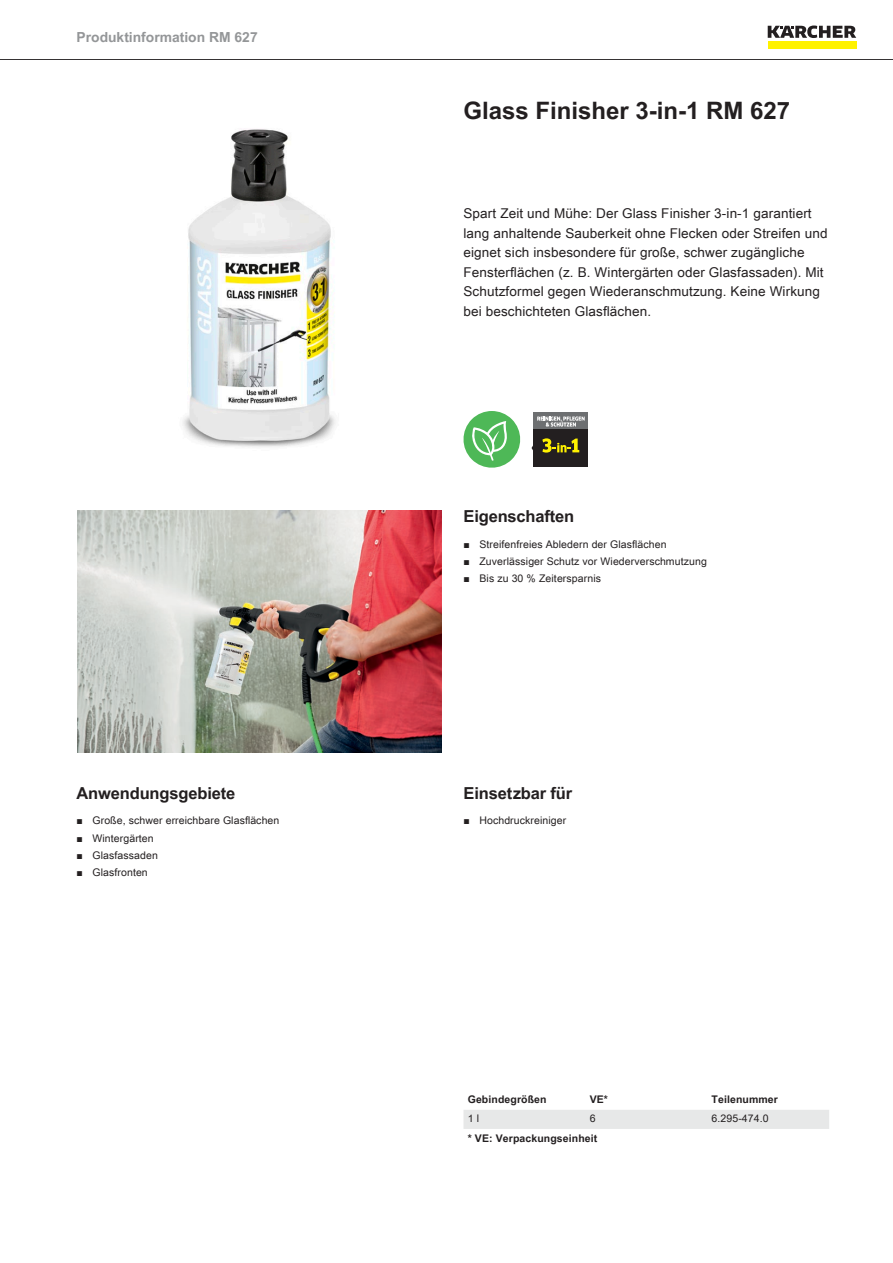
<style>
.page{position:relative;width:893px;height:1263px;background:#fff}
.page>*{position:absolute;margin:0;border:0;box-sizing:border-box;transform-origin:0 0}
.t1{font:700 24px "Arial Unicode MS";color:#231f20}
.t2{font:700 16.5px "Arial Unicode MS";letter-spacing:-.01em;color:#231f20}
.t3{font:700 13.8px "Arial Unicode MS";color:#949698}
.t4{font:13.5px/19.5px "Arial Unicode MS";letter-spacing:.01em;color:#231f20}
.t5{font:10.5px "Arial Unicode MS";letter-spacing:.01em;color:#231f20}
.t6{font:700 10.5px "Arial Unicode MS";letter-spacing:.01em;color:#231f20}
.s1{font-family:"Arial"}
</style>
<div class="page">
<hr style="left:0;top:59px;width:893px;height:1px;background:#231f20">
<div style="left:768px;top:42px;width:88px;height:7px;background:#fff200"></div>
<svg style="left:768px;top:26px;width:88px;height:12px"></svg>
<img style="left:182px;top:129px;width:154px;height:318px">
<svg style="left:463px;top:411px;width:57px;height:57px"></svg>
<div style="left:534px;top:412px;width:54px;height:17px;background:#6d6f71"></div>
<div style="left:534px;top:429px;width:54px;height:38px;background:#231f20"></div>
<svg style="left:537px;top:416px;width:48px;height:11px"></svg>
<svg style="left:542px;top:438px;width:37px;height:15px"></svg>
<svg style="left:531px;top:444px;width:3px;height:7px"></svg>
<img style="left:77px;top:510px;width:365px;height:243px">
<div style="left:463px;top:1110px;width:366px;height:19px;background:#e7e8e8"></div>
<p class="t3" style="left:77px;top:27px;width:183px">Produktinformation RM 627</p>
<p class="t2" style="left:77px;top:780px;width:160px">Anwendungsgebiete</p>
<p class="t5" style="left:77px;top:813px;width:204px"><span class="s1">■</span> Große, schwer erreichbare Glasflächen</p>
<p class="t5" style="left:77px;top:830px;width:79px"><span class="s1">■</span> Wintergärten</p>
<p class="t5" style="left:77px;top:847px;width:83px"><span class="s1">■</span> Glasfassaden</p>
<p class="t5" style="left:77px;top:865px;width:73px"><span class="s1">■</span> Glasfronten</p>
<h1 class="t1" style="left:463px;top:93px;width:328px">Glass Finisher 3-in-1 RM 627</h1>
<p class="t4" style="left:463px;top:203px;width:366px">Spart Zeit und Mühe: Der Glass Finisher 3-in-1 garantiert lang anhaltende Sauberkeit ohne Flecken oder Streifen und eignet sich insbesondere für große, schwer zugängliche Fensterflächen (z. B. Wintergärten oder Glasfassaden). Mit Schutzformel gegen Wiederanschmutzung. Keine Wirkung bei beschichteten Glasflächen.</p>
<p class="t2" style="left:463px;top:504px;width:112px">Eigenschaften</p>
<p class="t5" style="left:463px;top:536px;width:205px"><span class="s1">■</span> Streifenfreies Abledern der Glasflächen</p>
<p class="t5" style="left:463px;top:554px;width:245px"><span class="s1">■</span> Zuverlässiger Schutz vor Wiederverschmutzung</p>
<p class="t5" style="left:463px;top:571px;width:139px"><span class="s1">■</span> Bis zu 30 % Zeitersparnis</p>
<p class="t2" style="left:463px;top:780px;width:110px">Einsetzbar für</p>
<p class="t5" style="left:463px;top:813px;width:104px"><span class="s1">■</span> Hochdruckreiniger</p>
<p class="t6" style="left:468px;top:1092px;width:80px">Gebindegrößen</p>
<p class="t6" style="left:590px;top:1092px;width:20px">VE*</p>
<p class="t6" style="left:712px;top:1092px;width:68px">Teilenummer</p>
<p class="t5" style="left:468px;top:1111px;width:13px">1 l</p>
<p class="t5" style="left:590px;top:1111px;width:7px">6</p>
<p class="t5" style="left:712px;top:1111px;width:59px">6.295-474.0</p>
<p class="t6" style="left:468px;top:1130px;width:131px">* VE: Verpackungseinheit</p>
</div>
